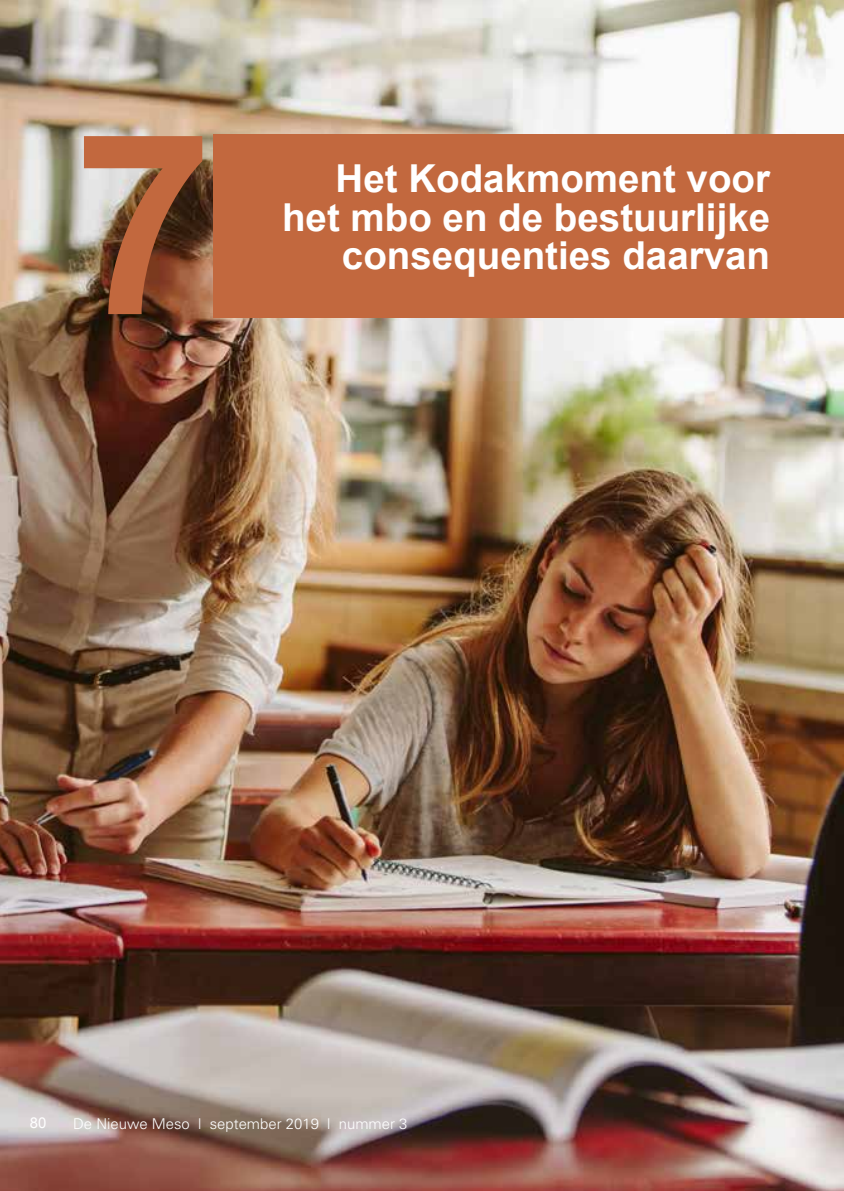
<style>
.page{position:relative;width:844px;height:1191px;background:#fff}
.page>*{position:absolute;margin:0;border:0;box-sizing:border-box;transform-origin:0 0}
.t1{font:700 252px "Arial";color:#c2683e}
.t2{font:700 38.5px/38.5px "Arial";color:#fff;text-align:right}
.t3{font:300 14.88px "Univers";color:#fff}
.t4{font:14.88px "Arial";color:#fff}
</style>
<div class="page">
<img style="left:0;top:0;width:843px;height:1191px">
<div style="left:213px;top:134px;width:630px;height:184px;background:#c2683e"></div>
<h1 class="t1" style="left:73px;top:57px;width:142px">7</h1>
<p class="t2" style="left:282px;top:161px;width:489px">Het Kodakmoment voor het mbo en de bestuurlijke consequenties daarvan</p>
<p class="t4" style="left:30px;top:1113px;width:18px">80</p>
<p class="t3" style="left:73px;top:1114px;width:335px">De Nieuwe Meso | september 2019 | nummer 3</p>
</div>
